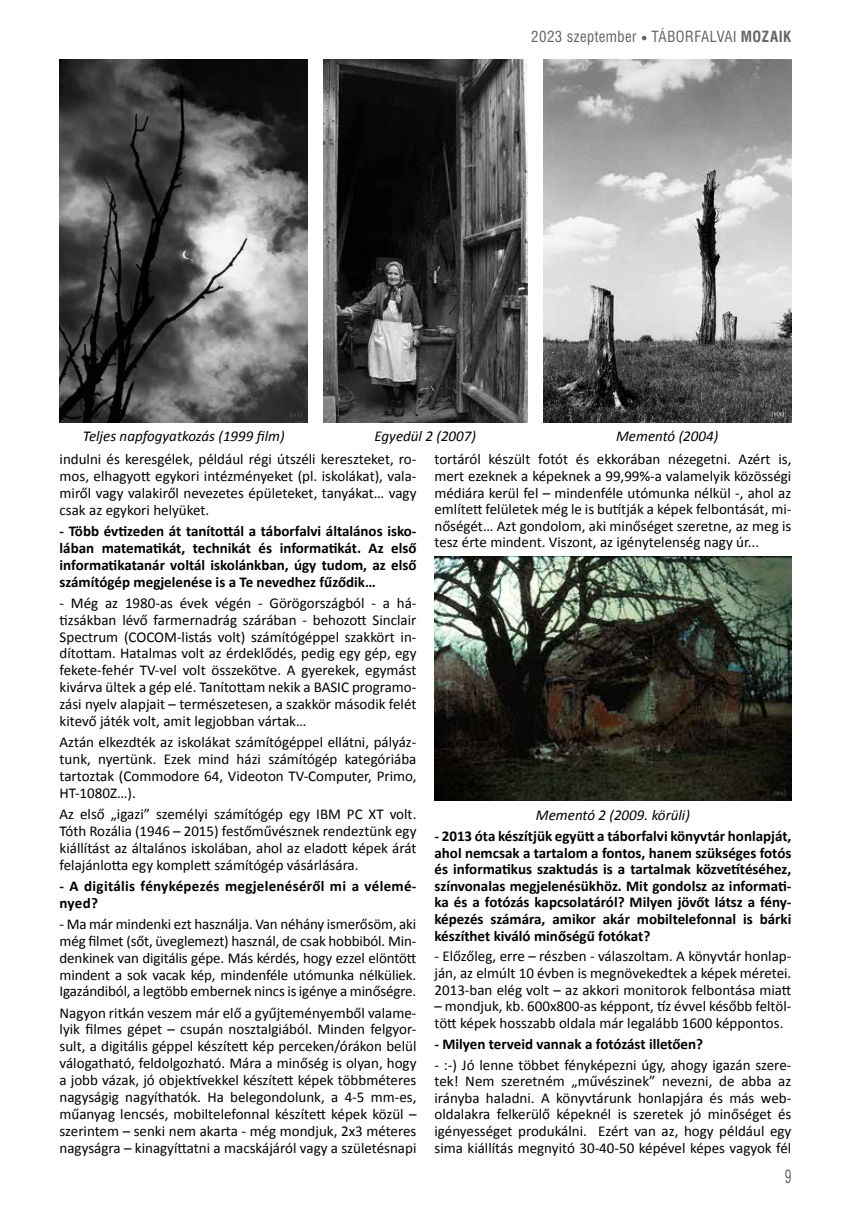
<style>
.page{position:relative;width:851px;height:1212px;background:#fff}
.page>*{position:absolute;margin:0;border:0;box-sizing:border-box;transform-origin:0 0}
.t1{font:18px "Swiss 721 Cn PFL";color:#646567;scale:.75 1}
.t2{font:15px/17px "Calibri";color:#000;text-align:justify}
.t3{font:700 15px/16.6px "Calibri";color:#000;text-align:justify}
.t4{font:italic 15px "Calibri";color:#000}
.t5{font:700 15px/17px "Calibri";letter-spacing:.02em;color:#000}
.t6{font:15px "Swiss 721 Cn PFL";letter-spacing:.03em;color:#646567}
.s1{font-family:"Times New Roman";font-size:10.5px}
.s2{font-weight:700}
</style>
<div class="page">
<img style="left:323px;top:60px;width:204px;height:362px">
<img style="left:60px;top:60px;width:248px;height:362px">
<img style="left:543px;top:60px;width:248px;height:362px">
<img style="left:434px;top:557px;width:357px;height:244px">
<p class="t6" style="left:531px;top:28px;width:262px">2023 szeptember <span class="s1">●</span> TÁBORFALVAI <span class="s2">MOZAIK</span></p>
<p class="t4" style="left:83px;top:426px;width:203px">Teljes napfogyatkozás (1999 film)</p>
<p class="t4" style="left:374px;top:426px;width:103px">Egyedül 2 (2007)</p>
<p class="t4" style="left:616px;top:426px;width:104px">Mementó (2004)</p>
<p class="t2" style="left:60px;top:450px;width:358px">indulni és keresgélek, például régi útszéli kereszteket, ro&shy;mos, elhagyott egykori intézményeket (pl. iskolákat), vala&shy;miről vagy valakiről nevezetes épületeket, tanyákat… vagy csak az egykori helyüket.</p>
<p class="t3" style="left:60px;top:522px;width:358px">- Több évtizeden át tanítottál a táborfalvi általános isko&shy;lában matematikát, technikát és informatikát. Az első informatikatanár voltál iskolánkban, úgy tudom, az első számítógép megjelenése is a Te nevedhez fűződik…</p>
<p class="t2" style="left:60px;top:594px;width:358px">- Még az 1980-as évek végén - Görögországból - a há&shy;tizsákban lévő farmernadrág szárában - behozott Sinclair Spectrum (COCOM-listás volt) számítógéppel szakkört in&shy;dítottam. Hatalmas volt az érdeklődés, pedig egy gép, egy fekete-fehér TV-vel volt összekötve. A gyerekek, egymást kivárva ültek a gép elé. Tanítottam nekik a BASIC programo&shy;zási nyelv alapjait – természetesen, a szakkör második felét kitevő játék volt, amit legjobban vártak…</p>
<p class="t2" style="left:60px;top:733px;width:358px">Aztán elkezdték az iskolákat számítógéppel ellátni, pályáz&shy;tunk, nyertünk. Ezek mind házi számítógép kategóriába tartoztak (Commodore 64, Videoton TV-Computer, Primo, HT-1080Z…).</p>
<p class="t2" style="left:60px;top:805px;width:358px">Az első „igazi” személyi számítógép egy IBM PC XT volt.<br>Tóth Rozália (1946 – 2015) festőművésznek rendeztünk egy kiállítást az általános iskolában, ahol az eladott képek árát felajánlotta egy komplett számítógép vásárlására.</p>
<p class="t5" style="left:60px;top:877px;width:358px">- A digitális fényképezés megjelenéséről mi a vélemé&shy;nyed?</p>
<p class="t2" style="left:60px;top:915px;width:358px">- Ma már mindenki ezt használja. Van néhány ismerősöm, aki még filmet (sőt, üveglemezt) használ, de csak hobbiból. Min&shy;denkinek van digitális gépe. Más kérdés, hogy ezzel elöntött mindent a sok vacak kép, mindenféle utómunka nélküliek.<br>Igazándiból, a legtöbb embernek nincs is igénye a minőségre.</p>
<p class="t2" style="left:60px;top:1003px;width:358px">Nagyon ritkán veszem már elő a gyűjteményemből valame&shy;lyik filmes gépet – csupán nosztalgiából. Minden felgyor&shy;sult, a digitális géppel készített kép perceken/órákon belül válogatható, feldolgozható. Mára a minőség is olyan, hogy a jobb vázak, jó objektívekkel készített képek többméteres nagyságig nagyíthatók. Ha belegondolunk, a 4-5 mm-es, műanyag lencsés, mobiltelefonnal készített képek közül – szerintem – senki nem akarta - még mondjuk, 2x3 méteres nagyságra – kinagyíttatni a macskájáról vagy a születésnapi</p>
<p class="t2" style="left:434px;top:450px;width:358px">tortáról készült fotót és ekkorában nézegetni. Azért is, mert ezeknek a képeknek a 99,99%-a valamelyik közösségi médiára kerül fel – mindenféle utómunka nélkül -, ahol az említett felületek még le is butítják a képek felbontását, mi&shy;nőségét… Azt gondolom, aki minőséget szeretne, az meg is tesz érte mindent. Viszont, az igénytelenség nagy úr...</p>
<p class="t4" style="left:536px;top:806px;width:155px">Mementó 2 (2009. körüli)</p>
<p class="t3" style="left:434px;top:827px;width:358px">- 2013 óta készítjük együtt a táborfalvi könyvtár honlapját, ahol nemcsak a tartalom a fontos, hanem szükséges fotós és informatikus szaktudás is a tartalmak közvetítéséhez, színvonalas megjelenésükhöz. Mit gondolsz az informati&shy;ka és a fotózás kapcsolatáról? Milyen jövőt látsz a fény&shy;képezés számára, amikor akár mobiltelefonnal is bárki készíthet kiváló minőségű fotókat?</p>
<p class="t2" style="left:434px;top:947px;width:358px">- Előzőleg, erre – részben - válaszoltam. A könyvtár honlap&shy;ján, az elmúlt 10 évben is megnövekedtek a képek méretei.<br>2013-ban elég volt – az akkori monitorok felbontása miatt</p>
<p class="t2" style="left:434px;top:997px;width:358px">– mondjuk, kb. 600x800-as képpont, tíz évvel később feltöl&shy;tött képek hosszabb oldala már legalább 1600 képpontos.</p>
<p class="t3" style="left:434px;top:1035px;width:270px">- Milyen terveid vannak a fotózást illetően?</p>
<p class="t2" style="left:434px;top:1055px;width:358px">- :-) Jó lenne többet fényképezni úgy, ahogy igazán szere&shy;tek! Nem szeretném „művészinek” nevezni, de abba az irányba haladni. A könyvtárunk honlapjára és más web&shy;oldalakra felkerülő képeknél is szeretek jó minőséget és igényességet produkálni. Ezért van az, hogy például egy sima kiállítás megnyitó 30-40-50 képével képes vagyok fél</p>
<p class="t1" style="left:784px;top:1165px;width:10px">9</p>
</div>
